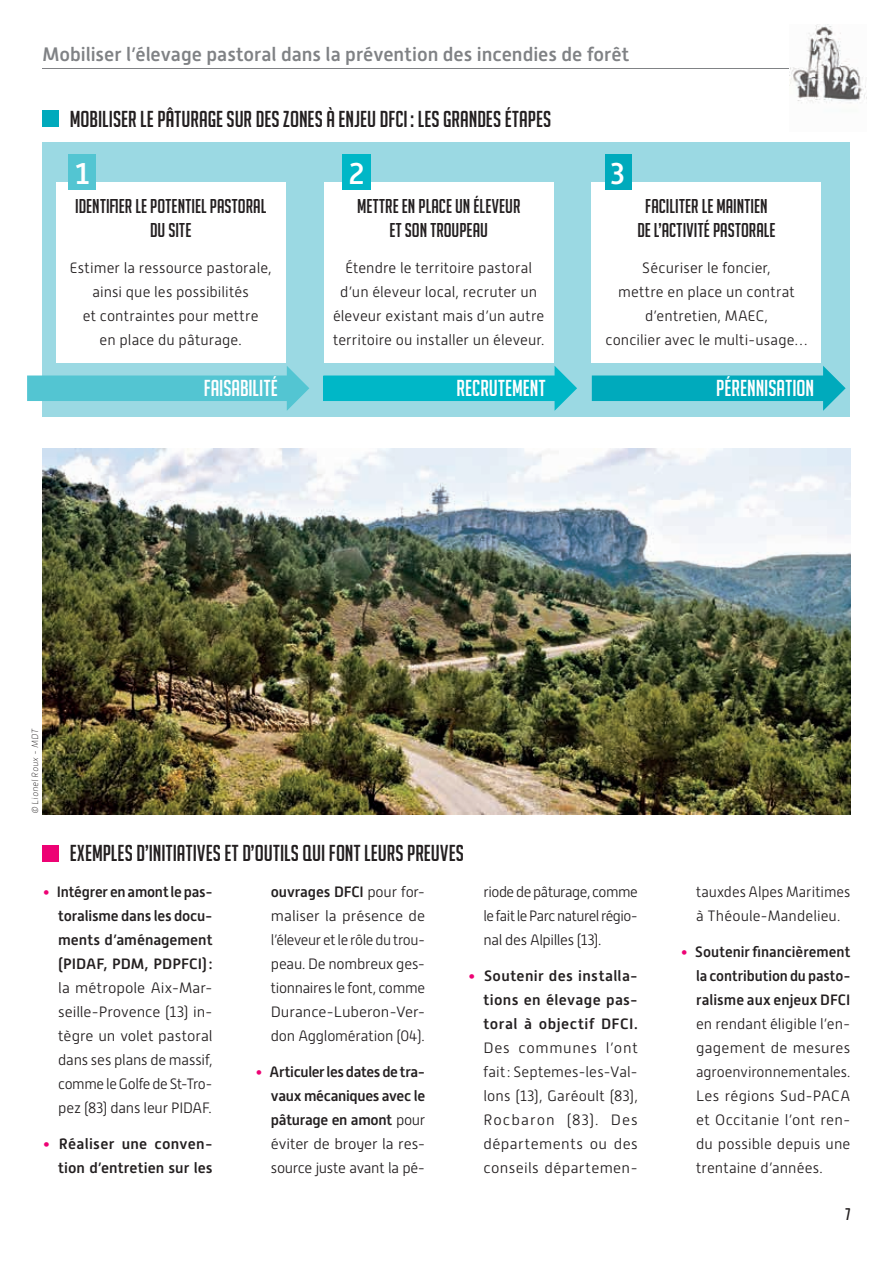
<style>
.page{position:relative;width:893px;height:1263px;background:#fff}
.page>*{position:absolute;margin:0;border:0;box-sizing:border-box;transform-origin:0 0}
.t1{font:500 30px "Alwyn New";color:#fff}
.t2{font:22.5px "Big Noodle Titling";letter-spacing:.005em;color:#231f20}
.t3{font:22.5px "Big Noodle Titling";letter-spacing:.005em;color:#fff}
.t4{font:19.5px/24px "Big Noodle Titling";letter-spacing:.005em;color:#231f20;text-align:center}
.t5{font:500 19.5px "Alwyn New";color:#808285}
.t6{font:16.5px "Big Noodle Titling";color:#231f20}
.t7{font:300 15px/24px "Alwyn New";letter-spacing:.005em;color:#231f20;text-align:justify}
.t8{font:500 15px/24px "Alwyn New";color:#231f20;text-align:justify}
.t9{font:100 9px "Alwyn New";color:#231f20}
.s1{font-weight:300;color:#ed0274}
.s2{font-weight:500}
.s3{font-weight:300}
</style>
<div class="page">
<hr style="left:43px;top:69px;width:746px;height:1px;background:#808285">
<img style="left:789px;top:24px;width:77px;height:80px">
<div style="left:43px;top:142px;width:807px;height:275px;background:#9bd9e3"></div>
<img style="left:43px;top:448px;width:807px;height:366px">
<div style="left:56px;top:182px;width:229px;height:180px;background:#fff"></div>
<div style="left:69px;top:155px;width:27px;height:35px;background:#53c5d2"></div>
<div style="left:324px;top:182px;width:229px;height:180px;background:#fff"></div>
<div style="left:342px;top:155px;width:29px;height:35px;background:#00b7c7"></div>
<div style="left:592px;top:182px;width:229px;height:180px;background:#fff"></div>
<div style="left:605px;top:155px;width:26px;height:35px;background:#00aabc"></div>
<svg style="left:27px;top:366px;width:282px;height:45px"></svg>
<div style="left:56px;top:376px;width:230px;height:25px;background:#53c5d2"></div>
<svg style="left:323px;top:366px;width:254px;height:45px"></svg>
<div style="left:323px;top:376px;width:231px;height:25px;background:#00b7c7"></div>
<svg style="left:592px;top:366px;width:254px;height:45px"></svg>
<div style="left:592px;top:376px;width:231px;height:25px;background:#00aabc"></div>
<div style="left:43px;top:845px;width:16px;height:16px;background:#ed0274"></div>
<div style="left:43px;top:111px;width:16px;height:16px;background:#00aabc"></div>
<h3 class="t5" style="left:43px;top:43px;width:588px">Mobiliser l’élevage pastoral dans la prévention des incendies de forêt</h3>
<h2 class="t2" style="left:70px;top:107px;width:483px">MOBILISER LE PÂTURAGE SUR DES ZONES À ENJEU DFCI : LES GRANDES ÉTAPES</h2>
<h1 class="t1" style="left:75px;top:156px;width:16px">1</h1>
<h1 class="t1" style="left:349px;top:156px;width:17px">2</h1>
<h1 class="t1" style="left:611px;top:156px;width:16px">3</h1>
<h3 class="t4" style="left:75px;top:194px;width:192px">IDENTIFIER LE POTENTIEL PASTORAL<br>DU SITE</h3>
<p class="t7" style="left:70px;top:256px;width:203px;text-align:center">Estimer la ressource pastorale, ainsi que les possibilités<br>et contraintes pour mettre<br>en place du pâturage.</p>
<h3 class="t4" style="left:357px;top:194px;width:165px">METTRE EN PLACE UN ÉLEVEUR<br>ET SON TROUPEAU</h3>
<p class="t7" style="left:333px;top:256px;width:213px;text-align:center">Étendre le territoire pastoral d’un éleveur local, recruter un éleveur existant mais d’un autre territoire ou installer un éleveur.</p>
<h3 class="t4" style="left:637px;top:194px;width:140px">FACILITER LE MAINTIEN<br>DE L’ACTIVITÉ PASTORALE</h3>
<p class="t7" style="left:605px;top:256px;width:203px;text-align:center">Sécuriser le foncier,<br>mettre en place un contrat d’entretien, MAEC,<br>concilier avec le multi-usage…</p>
<p class="t9" style="left:30px;top:814px;width:88px;rotate:-90deg">© Lionel Roux - MDT</p>
<h2 class="t3" style="left:204px;top:376px;width:75px">FAISABILITÉ</h2>
<h2 class="t3" style="left:457px;top:376px;width:91px">RECRUTEMENT</h2>
<h2 class="t3" style="left:716px;top:376px;width:99px">PÉRENNISATION</h2>
<h2 class="t2" style="left:70px;top:841px;width:396px">EXEMPLES D’INITIATIVES ET D’OUTILS QUI FONT LEURS PREUVES</h2>
<p class="t8" style="left:58px;top:880px;width:156px;text-indent:-16px"><span class="s1">•</span> Intégrer en amont le pas&shy;toralisme dans les docu&shy;ments d’aménagement (PIDAF, PDM, PDPFCI) :</p>
<p class="t7" style="left:58px;top:976px;width:156px">la métropole Aix-Mar&shy;seille-Provence (13) in&shy;tègre un volet pastoral dans ses plans de massif, comme le Golfe de St-Tro&shy;pez (83) dans leur PIDAF.</p>
<p class="t8" style="left:43px;top:1132px;width:172px;text-align:right"><span class="s1">•</span> Réaliser une conven&shy;tion d’entretien sur les</p>
<p class="t7" style="left:271px;top:880px;width:156px"><span class="s2">ouvrages DFCI</span> pour for&shy;maliser la présence de l’éleveur et le rôle du trou&shy;peau. De nombreux ges&shy;tionnaires le font, comme Durance-Luberon-Ver&shy;don Agglomération (04).</p>
<p class="t8" style="left:271px;top:1060px;width:156px;text-indent:-16px"><span class="s1">•</span> Articuler les dates de tra&shy;vaux mécaniques avec le pâturage en amont <span class="s3">pour éviter de broyer la res&shy;source juste avant la pé-</span></p>
<p class="t7" style="left:483px;top:880px;width:156px">riode de pâturage, comme le fait le Parc naturel régio&shy;nal des Alpilles (13).</p>
<p class="t8" style="left:483px;top:964px;width:156px;text-indent:-16px"><span class="s1">•</span> Soutenir des installa&shy;tions en élevage pas&shy;toral à objectif DFCI.</p>
<p class="t7" style="left:483px;top:1036px;width:156px">Des communes l’ont fait : Septemes-les-Val&shy;lons (13), Garéoult (83), Rocbaron (83). Des départements ou des conseils départemen-</p>
<p class="t7" style="left:696px;top:880px;width:156px">tauxdes Alpes Maritimes à Théoule-Mandelieu.</p>
<p class="t8" style="left:696px;top:940px;width:156px;text-indent:-16px"><span class="s1">•</span> Soutenir financièrement la contribution du pasto&shy;ralisme aux enjeux DFCI</p>
<p class="t7" style="left:696px;top:1012px;width:156px">en rendant éligible l’en&shy;gagement de mesures agroenvironnementales.<br>Les régions Sud-PACA et Occitanie l’ont ren&shy;du possible depuis une trentaine d’années.</p>
<p class="t6" style="left:845px;top:1206px;width:6px">7</p>
</div>
